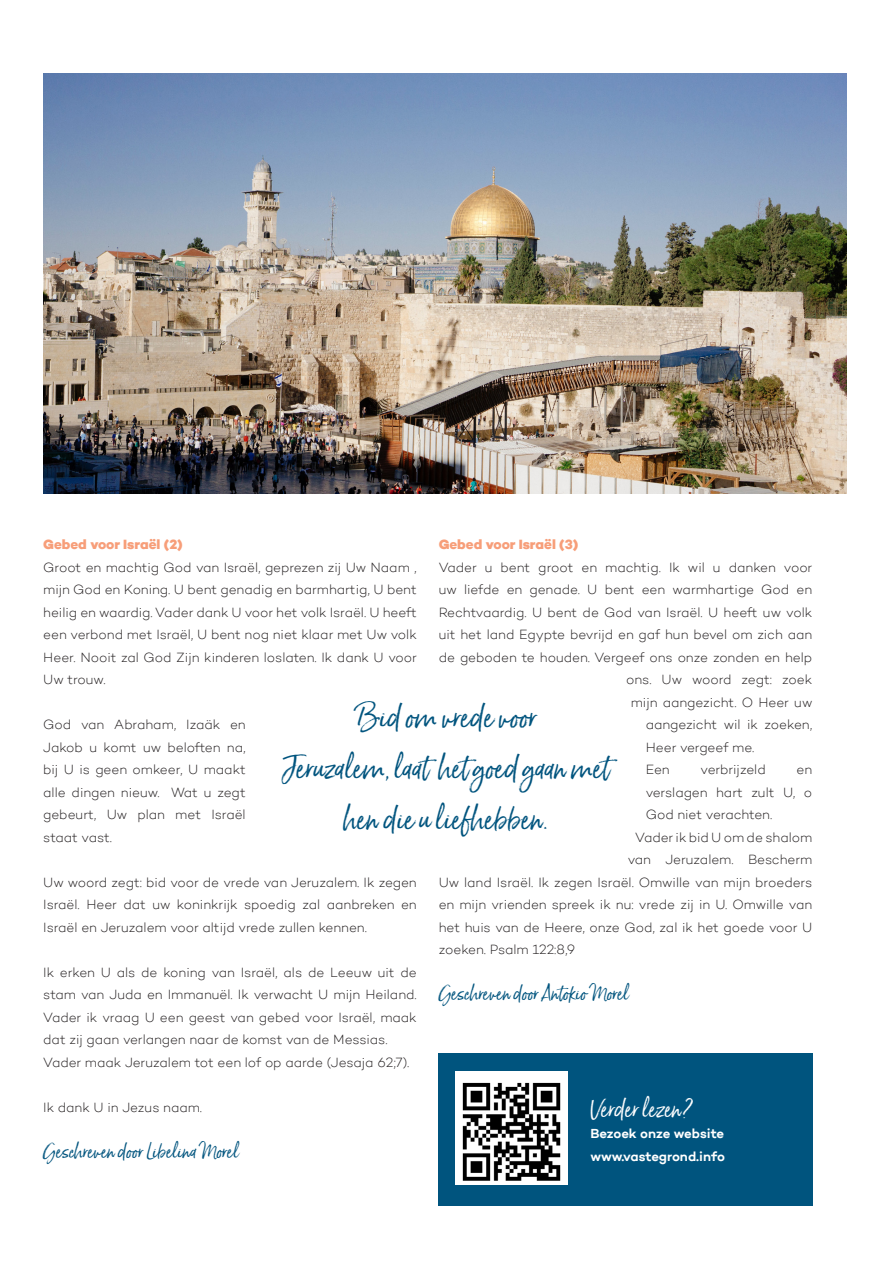
<style>
.page{position:relative;width:893px;height:1263px;background:#fff}
.page>*{position:absolute;margin:0;border:0;box-sizing:border-box;transform-origin:0 0}
.t1{font:28.5px/51px "Born Ready";color:#00547e;text-align:center}
.t2{font:22.5px "Born Ready";color:#fff}
.t3{font:18px "Born Ready";color:#00547e}
.t4{font:300 13.5px/22.5px "Campton";color:#231f20;text-align:justify}
.t5{font:600 13.5px/22.5px "Campton";letter-spacing:-.005em;color:#fff}
.t6{font:800 13.5px "Campton";color:#f79e79}
</style>
<div class="page">
<div style="left:439px;top:1053px;width:374px;height:153px;background:#00547e"></div>
<div style="left:455px;top:1072px;width:112px;height:112px;background:#fff"></div>
<img style="left:462px;top:1082px;width:99px;height:99px">
<img style="left:43px;top:73px;width:804px;height:420px">
<p class="t6" style="left:439px;top:536px;width:141px">Gebed voor Israël (3)</p>
<p class="t4" style="left:439px;top:555px;width:375px">Vader u bent groot en machtig. I k wil u danken voor</p>
<p class="t4" style="left:439px;top:578px;width:375px">uw liefde en genade. U bent een warmhartige God en</p>
<p class="t4" style="left:439px;top:600px;width:375px">Rechtvaardig. U bent de God van Israël. U heeft uw volk</p>
<p class="t4" style="left:439px;top:623px;width:375px">uit het land Egypte bevrijd en gaf hun bevel om zich aan</p>
<p class="t4" style="left:439px;top:645px;width:375px">de geboden te houden. Vergeef ons onze zonden en help</p>
<p class="t4" style="left:626px;top:668px;width:188px">ons. Uw woord zegt: zoek</p>
<p class="t4" style="left:631px;top:690px;width:183px">mijn aangezicht. O Heer uw</p>
<p class="t4" style="left:646px;top:713px;width:168px">aangezicht wil ik zoeken,</p>
<p class="t4" style="left:646px;top:735px;width:110px">Heer vergeef me.</p>
<p class="t4" style="left:646px;top:758px;width:26px">Een</p>
<p class="t4" style="left:701px;top:758px;width:67px">verbrijzeld</p>
<p class="t4" style="left:797px;top:758px;width:17px">en</p>
<p class="t4" style="left:646px;top:780px;width:168px">verslagen hart zult U, o</p>
<p class="t4" style="left:646px;top:803px;width:128px">God niet verachten.</p>
<p class="t4" style="left:635px;top:825px;width:179px">Vader ik bid U om de shalom</p>
<p class="t4" style="left:628px;top:848px;width:186px">van Jeruzalem. Bescherm</p>
<p class="t4" style="left:439px;top:870px;width:375px">Uw land Israël. I k zegen Israël. Omwille van mijn broeders</p>
<p class="t4" style="left:439px;top:893px;width:375px">en mijn vrienden spreek ik nu: vrede zij in U. Omwille van</p>
<p class="t4" style="left:439px;top:916px;width:372px">het huis van de Heere, onze God, zal ik het goede voor U</p>
<p class="t4" style="left:439px;top:938px;width:138px">zoeken. Psalm 122:8,9</p>
<h3 class="t3" style="left:439px;top:982px;width:192px">Geschreven door Antokio Morel</h3>
<p class="t6" style="left:43px;top:536px;width:141px">Gebed voor Israël (2)</p>
<p class="t4" style="left:43px;top:555px;width:375px">Groot en machtig God van Israël, geprezen zij Uw Naam , mijn God en Koning. U bent genadig en barmhartig, U bent heilig en waardig. Vader dank U voor het volk Israël. U heeft een verbond met I sraël, U bent nog niet klaar met Uw volk Heer. Nooit zal God Zijn kinderen loslaten. I k dank U voor Uw trouw.</p>
<p class="t4" style="left:43px;top:713px;width:204px">God van Abraham, Izaäk en Jakob u komt uw beloften na, bij U is geen omkeer, U maakt alle dingen nieuw. Wat u zegt gebeurt, Uw plan met Israël staat vast.</p>
<p class="t4" style="left:43px;top:870px;width:375px">Uw woord zegt: bid voor de vrede van Jeruzalem. I k zegen Israël. Heer dat uw koninkrijk spoedig zal aanbreken en Israël en Jeruzalem voor altijd vrede zullen kennen.</p>
<p class="t4" style="left:43px;top:960px;width:375px;text-align:left">I k erken U als de koning van Israël, als de Leeuw uit de stam van Juda en I mmanuël. I k verwacht U mijn Heiland.<br>Vader ik vraag U een geest van gebed voor Israël, maak dat zij gaan verlangen naar de komst van de Messias.<br>Vader maak Jeruzalem tot een lof op aarde (Jesaja 62;7).</p>
<p class="t4" style="left:43px;top:1095px;width:160px">I k dank U in Jezus naam.</p>
<h3 class="t3" style="left:43px;top:1140px;width:197px">Geschreven door Libelina Morel</h3>
<h1 class="t1" style="left:283px;top:690px;width:328px">Bid om vrede voor<br>Jeruzalem, laat het goed gaan met hen die u liefhebben.</h1>
<h2 class="t2" style="left:590px;top:1095px;width:104px">Verder lezen?</h2>
<p class="t5" style="left:590px;top:1122px;width:136px">Bezoek onze website www.vastegrond.info</p>
</div>
